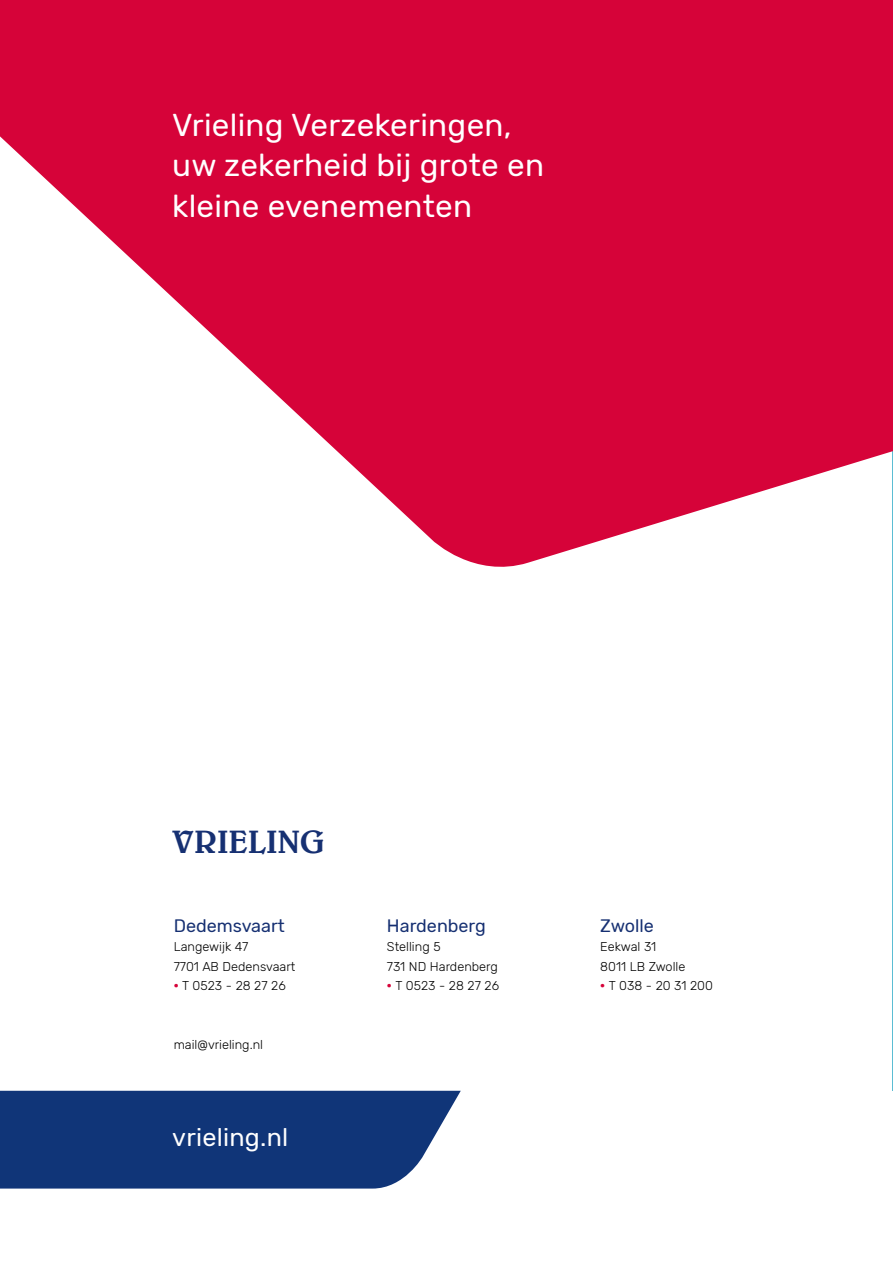
<style>
.page{position:relative;width:893px;height:1263px;background:#fff}
.page>*{position:absolute;margin:0;border:0;box-sizing:border-box;transform-origin:0 0}
.t1{font:500 32.7px "Belwe";color:#163072}
.t2{font:31.5px/40.5px "Rubik";letter-spacing:.01em;color:#fff}
.t3{font:25.2px "Rubik";letter-spacing:.01em;color:#fff}
.t4{font:18px "Rubik";color:#163072}
.t5{font:300 12.75px/19.5px "Rubik";color:#000}
.s1{font-weight:900;color:#d60339}
</style>
<div class="page">
<svg style="left:0;top:0;width:893px;height:579px;fill:#d60339"></svg>
<div style="left:0;top:1091px;width:461px;height:97px;background:#103578"></div>
<h2 class="t2" style="left:172px;top:105px;width:373px">Vrieling Verzekeringen, uw zekerheid bij grote en kleine evenementen</h2>
<h1 class="t1" style="left:172px;top:823px;width:154px">VRIELING</h1>
<h3 class="t4" style="left:174px;top:915px;width:113px">Dedemsvaart</h3>
<p class="t5" style="left:174px;top:937px;width:123px">Langewijk 47<br>7701 AB Dedensvaart</p>
<p class="t5" style="left:174px;top:976px;width:114px"><span class="s1">•</span> T 0523 - 28 27 26</p>
<p class="t5" style="left:174px;top:1035px;width:91px">mail@vrieling.nl</p>
<h3 class="t3" style="left:172px;top:1123px;width:118px">vrieling.nl</h3>
<h3 class="t4" style="left:387px;top:915px;width:100px">Hardenberg</h3>
<p class="t5" style="left:387px;top:937px;width:112px">Stelling 5<br>731 ND Hardenberg</p>
<p class="t5" style="left:387px;top:976px;width:114px"><span class="s1">•</span> T 0523 - 28 27 26</p>
<h3 class="t4" style="left:600px;top:915px;width:55px">Zwolle</h3>
<p class="t5" style="left:600px;top:937px;width:87px">Eekwal 31<br>8011 LB Zwolle</p>
<p class="t5" style="left:600px;top:976px;width:114px"><span class="s1">•</span> T 038 - 20 31 200</p>
</div>
